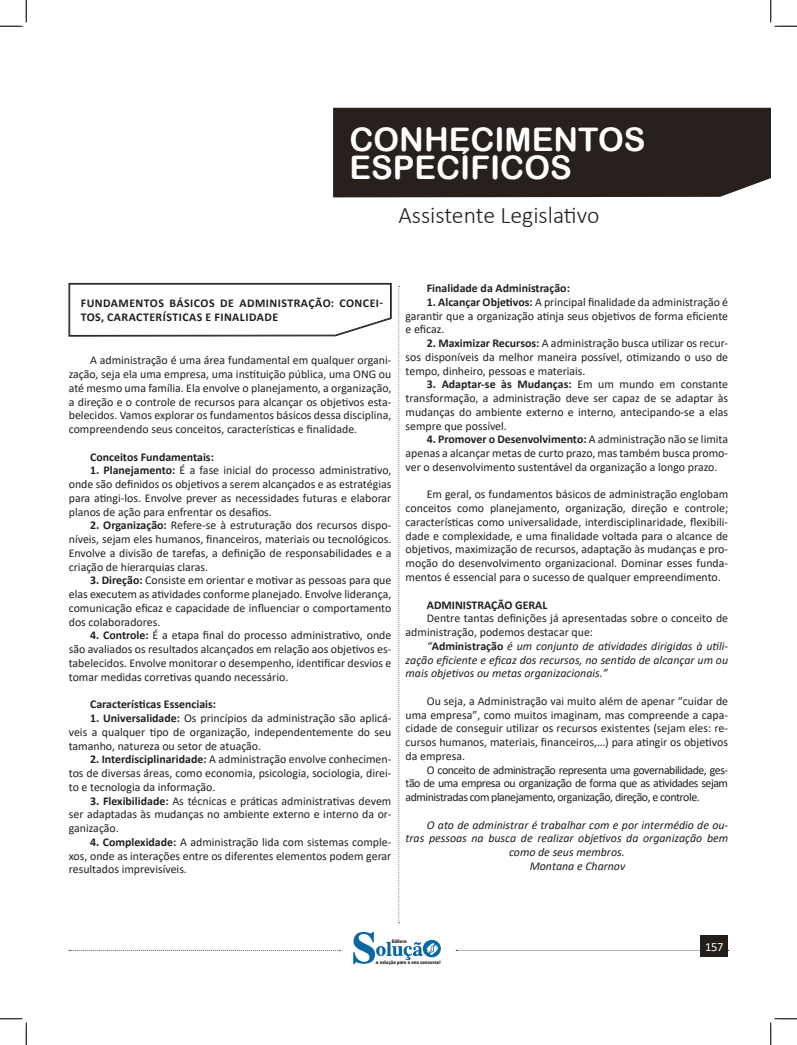
<style>
.page{position:relative;width:797px;height:1045px;background:#fff}
.page>*{position:absolute;margin:0;border:0;box-sizing:border-box;transform-origin:0 0}
.t1{font:32.5px/27.5px "Arial Rounded MT Bold";color:#fff}
.t2{font:300 23.75px "Calibri";color:#231f20}
.t3{font:12.5px "Calibri";color:#fff}
.TEXTO_BASE{font:11.88px/13.8px "Calibri";color:#231f20;text-align:justify}
.Normal__Web{font:11.88px/13.8px "Calibri";color:#231f20}
.Normal__Web-2{font:italic 11.88px/13.8px "Calibri";color:#231f20;text-align:justify}
.TITULO_DE_ASSUNTO__CORPO{font:700 11.88px "Calibri";color:#231f20}
.CAIXINHAS{font:700 11.88px/13.8px "Calibri";letter-spacing:.04em;color:#231f20}
.t4{font:900 5px "Arial";color:#231f20;scale:.76 1}
.s1{font-weight:700}
.s2{font-weight:700;font-style:normal}
</style>
<div class="page">
<svg style="left:398px;top:286px;width:2px;height:637px"></svg>
<svg style="left:69px;top:950px;width:271px;height:1px"></svg>
<svg style="left:456px;top:950px;width:273px;height:1px"></svg>
<div style="left:333px;top:108px;width:437px;height:89px;background:#27201d"></div>
<div style="left:700px;top:935px;width:28px;height:22px;background:#241e1b"></div>
<svg style="left:353px;top:932px;width:88px;height:33px"></svg>
<svg style="left:69px;top:283px;width:322px;height:53px"></svg>
<svg style="left:0;top:0;width:27px;height:27px"></svg>
<svg style="left:0;top:1018px;width:27px;height:27px"></svg>
<svg style="left:770px;top:0;width:27px;height:27px"></svg>
<svg style="left:770px;top:1018px;width:27px;height:27px"></svg>
<h1 class="t1" style="left:349px;top:126px;width:297px">CONHECIMENTOS<br>ESPECÍFICOS</h1>
<h2 class="t2" style="left:398px;top:200px;width:202px">Assistente Legislativo</h2>
<p class="CAIXINHAS" style="left:81px;top:296px;width:304px">FUNDAMENTOS BÁSICOS DE ADMINISTRAÇÃO: CONCEI-<br>TOS, CARACTERÍSTICAS E FINALIDADE</p>
<p class="TEXTO_BASE" style="left:69px;top:353px;width:324px;text-indent:21px">A administração é uma área fundamental em qualquer organi&shy;zação, seja ela uma empresa, uma instituição pública, uma ONG ou até mesmo uma família. Ela envolve o planejamento, a organização, a direção e o controle de recursos para alcançar os objetivos esta&shy;belecidos. Vamos explorar os fundamentos básicos dessa disciplina, compreendendo seus conceitos, características e finalidade.</p>
<p class="TITULO_DE_ASSUNTO__CORPO" style="left:90px;top:448px;width:125px">Conceitos Fundamentais:</p>
<p class="TEXTO_BASE" style="left:69px;top:463px;width:324px;text-indent:21px"><span class="s1">1. Planejamento:</span> É a fase inicial do processo administrativo, onde são definidos os objetivos a serem alcançados e as estratégias para atingi-los. Envolve prever as necessidades futuras e elaborar planos de ação para enfrentar os desafios.</p>
<p class="TEXTO_BASE" style="left:69px;top:518px;width:324px;text-indent:21px"><span class="s1">2. Organização:</span> Refere-se à estruturação dos recursos dispo&shy;níveis, sejam eles humanos, financeiros, materiais ou tecnológicos.<br>Envolve a divisão de tarefas, a definição de responsabilidades e a criação de hierarquias claras.</p>
<p class="TEXTO_BASE" style="left:69px;top:573px;width:324px;text-indent:21px"><span class="s1">3. Direção:</span> Consiste em orientar e motivar as pessoas para que elas executem as atividades conforme planejado. Envolve liderança, comunicação eficaz e capacidade de influenciar o comportamento dos colaboradores.</p>
<p class="TEXTO_BASE" style="left:69px;top:628px;width:324px;text-indent:21px"><span class="s1">4. Controle:</span> É a etapa final do processo administrativo, onde são avaliados os resultados alcançados em relação aos objetivos es&shy;tabelecidos. Envolve monitorar o desempenho, identificar desvios e tomar medidas corretivas quando necessário.</p>
<p class="TITULO_DE_ASSUNTO__CORPO" style="left:90px;top:696px;width:128px">Características Essenciais:</p>
<p class="TEXTO_BASE" style="left:69px;top:711px;width:324px;text-indent:21px"><span class="s1">1. Universalidade:</span> Os princípios da administração são aplicá&shy;veis a qualquer tipo de organização, independentemente do seu tamanho, natureza ou setor de atuação.</p>
<p class="TEXTO_BASE" style="left:69px;top:752px;width:324px;text-indent:21px"><span class="s1">2. Interdisciplinaridade:</span> A administração envolve conhecimen&shy;tos de diversas áreas, como economia, psicologia, sociologia, direi&shy;to e tecnologia da informação.</p>
<p class="TEXTO_BASE" style="left:69px;top:793px;width:324px;text-indent:21px"><span class="s1">3. Flexibilidade:</span> As técnicas e práticas administrativas devem ser adaptadas às mudanças no ambiente externo e interno da or&shy;ganização.</p>
<p class="TEXTO_BASE" style="left:69px;top:834px;width:324px;text-indent:21px"><span class="s1">4. Complexidade:</span> A administração lida com sistemas comple&shy;xos, onde as interações entre os diferentes elementos podem gerar resultados imprevisíveis.</p>
<p class="TITULO_DE_ASSUNTO__CORPO" style="left:427px;top:280px;width:145px">Finalidade da Administração:</p>
<p class="TEXTO_BASE" style="left:405px;top:295px;width:324px;text-indent:21px"><span class="s1">1. Alcançar Objetivos:</span> A principal finalidade da administração é garantir que a organização atinja seus objetivos de forma eficiente e eficaz.</p>
<p class="TEXTO_BASE" style="left:405px;top:336px;width:324px;text-indent:21px"><span class="s1">2. Maximizar Recursos:</span> A administração busca utilizar os recur&shy;sos disponíveis da melhor maneira possível, otimizando o uso de tempo, dinheiro, pessoas e materiais.</p>
<p class="TEXTO_BASE" style="left:405px;top:377px;width:324px;text-indent:21px"><span class="s1">3. Adaptar-se às Mudanças:</span> Em um mundo em constante transformação, a administração deve ser capaz de se adaptar às mudanças do ambiente externo e interno, antecipando-se a elas sempre que possível.</p>
<p class="TEXTO_BASE" style="left:405px;top:432px;width:324px;text-indent:21px"><span class="s1">4. Promover o Desenvolvimento:</span> A administração não se limita apenas a alcançar metas de curto prazo, mas também busca promo&shy;ver o desenvolvimento sustentável da organização a longo prazo.</p>
<p class="TEXTO_BASE" style="left:405px;top:487px;width:324px;text-indent:21px">Em geral, os fundamentos básicos de administração englobam conceitos como planejamento, organização, direção e controle; características como universalidade, interdisciplinaridade, flexibili&shy;dade e complexidade, e uma finalidade voltada para o alcance de objetivos, maximização de recursos, adaptação às mudanças e pro&shy;moção do desenvolvimento organizacional. Dominar esses funda&shy;mentos é essencial para o sucesso de qualquer empreendimento.</p>
<p class="TITULO_DE_ASSUNTO__CORPO" style="left:427px;top:596px;width:122px">ADMINISTRAÇÃO GERAL</p>
<p class="Normal__Web" style="left:405px;top:611px;width:324px;text-indent:21px">Dentre tantas definições já apresentadas sobre o conceito de administração, podemos destacar que:</p>
<p class="Normal__Web-2" style="left:405px;top:638px;width:324px;text-indent:21px">“<span class="s2">Administração</span> é um conjunto de atividades dirigidas à utili&shy;zação eficiente e eficaz dos recursos, no sentido de alcançar um ou mais objetivos ou metas organizacionais.”</p>
<p class="Normal__Web" style="left:405px;top:693px;width:324px;text-align:justify;text-indent:21px">Ou seja, a Administração vai muito além de apenar “cuidar de uma empresa”, como muitos imaginam, mas compreende a capa&shy;cidade de conseguir utilizar os recursos existentes (sejam eles: re&shy;cursos humanos, materiais, financeiros,…) para atingir os objetivos da empresa.</p>
<p class="TEXTO_BASE" style="left:405px;top:762px;width:324px;text-indent:21px">O conceito de administração representa uma governabilidade, ges&shy;tão de uma empresa ou organização de forma que as atividades sejam administradas com planejamento, organização, direção, e controle.</p>
<p class="Normal__Web-2" style="left:427px;top:817px;width:303px">O ato de administrar é trabalhar com e por intermédio de ou-</p>
<p class="Normal__Web-2" style="left:405px;top:831px;width:324px">tras pessoas na busca de realizar objetivos da organização bem</p>
<p class="Normal__Web-2" style="left:509px;top:844px;width:117px">como de seus membros.</p>
<p class="Normal__Web-2" style="left:529px;top:858px;width:97px">Montana e Charnov</p>
<p class="t4" style="left:392px;top:938px;width:21px">Editora</p>
<p class="t4" style="left:376px;top:958px;width:86px">a solução para o seu concurso!</p>
<p class="t3" style="left:705px;top:938px;width:20px">157</p>
</div>
